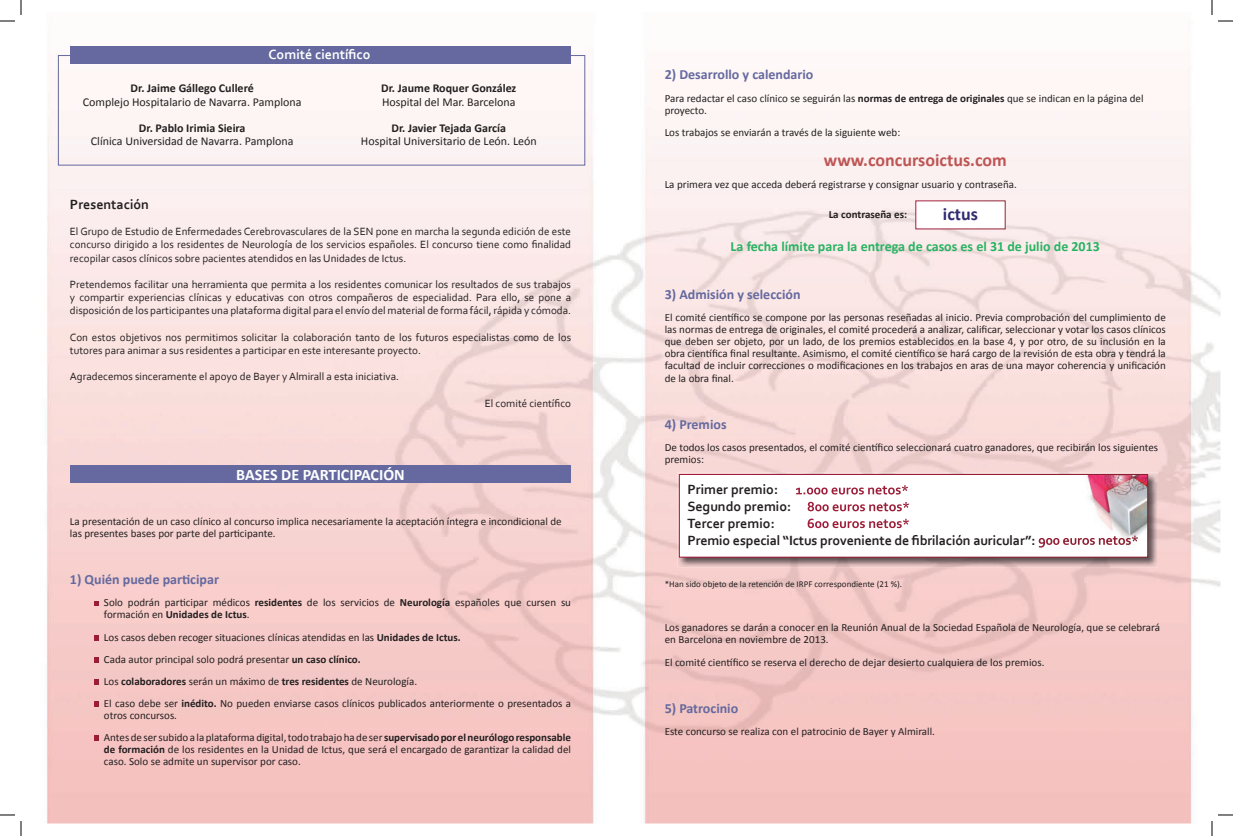
<style>
.page{position:relative;width:1233px;height:836px;background:#fff}
.page>*{position:absolute;margin:0;border:0;box-sizing:border-box;transform-origin:0 0}
.t1{font:700 18px "Calibri";color:#be5555}
.t2{font:700 18px "Calibri";color:#312b71}
.t3{font:700 16px "Calibri";color:#fff}
.t4{font:700 14px/16.8px "Corbel";color:#231f20;text-align:justify}
.t5{font:700 14px "Calibri";color:#65699f}
.t6{font:700 14px "Calibri";color:#28b363}
.t7{font:700 14px "Corbel";color:#fff}
.t8{font:12px "Calibri";color:#231f20}
.t9{font:700 12px "Calibri";color:#231f20}
.t10{font:11px/12.1px "Calibri";color:#231f20}
.t11{font:11px/13.2px "Corbel";color:#231f20;text-align:justify}
.t12{font:700 11px "Calibri";color:#231f20}
.t13{font:9px "Calibri";color:#231f20}
.s1{font-weight:700}
.s2{color:#fff}
</style>
<div class="page">
<img style="left:47px;top:12px;width:1173px;height:811px">
<div style="left:70px;top:465px;width:500px;height:18px;background:#65699f"></div>
<div style="left:70px;top:46px;width:500px;height:18px;background:#65699f"></div>
<div style="left:58px;top:55px;width:527px;height:111px;border:1px solid #65699f"></div>
<img style="left:677px;top:472px;width:480px;height:95px">
<div style="left:679px;top:474px;width:468px;height:83px;background:#fff"></div>
<img style="left:1087px;top:476px;width:59px;height:71px">
<div style="left:679px;top:474px;width:469px;height:83px;border:1px solid #fff"></div>
<svg style="left:94px;top:601px;width:5px;height:5px"></svg>
<svg style="left:94px;top:636px;width:5px;height:4px"></svg>
<svg style="left:94px;top:658px;width:5px;height:4px"></svg>
<svg style="left:94px;top:679px;width:5px;height:5px"></svg>
<svg style="left:94px;top:701px;width:5px;height:5px"></svg>
<svg style="left:94px;top:735px;width:5px;height:5px"></svg>
<div style="left:915px;top:201px;width:90px;height:28px;background:#fff"></div>
<div style="left:915px;top:200px;width:90px;height:29px;border:1px solid #fff"></div>
<svg style="left:1218px;top:20px;width:15px;height:2px"></svg>
<svg style="left:1218px;top:814px;width:15px;height:2px"></svg>
<svg style="left:0;top:0;width:22px;height:22px"></svg>
<svg style="left:0;top:814px;width:22px;height:22px"></svg>
<svg style="left:1211px;top:0;width:1px;height:15px"></svg>
<svg style="left:1211px;top:821px;width:1px;height:15px"></svg>
<p class="t7" style="left:268px;top:46px;width:103px">Comité científico</p>
<p class="t9" style="left:131px;top:81px;width:125px">Dr. Jaime Gállego Culleré</p>
<p class="t8" style="left:83px;top:94px;width:220px">Complejo Hospitalario de Navarra. Pamplona</p>
<p class="t9" style="left:139px;top:121px;width:108px">Dr. Pablo Irimia Sieira</p>
<p class="t8" style="left:91px;top:134px;width:204px">Clínica Universidad de Navarra. Pamplona</p>
<p class="t9" style="left:381px;top:81px;width:137px">Dr. Jaume Roquer González</p>
<p class="t8" style="left:382px;top:94px;width:135px">Hospital del Mar. Barcelona</p>
<p class="t9" style="left:391px;top:121px;width:116px">Dr. Javier Tejada García</p>
<p class="t8" style="left:361px;top:134px;width:177px">Hospital Universitario de León. León</p>
<p class="t4" style="left:70px;top:195px;width:81px">Presentación</p>
<p class="t11" style="left:70px;top:224px;width:503px">El Grupo de Estudio de Enfermedades Cerebrovasculares de la SEN pone en marcha la segunda edición de este concurso dirigido a los residentes de Neurología de los servicios españoles. El concurso tiene como finalidad recopilar casos clínicos sobre pacientes atendidos en las Unidades de Ictus.</p>
<p class="t11" style="left:70px;top:277px;width:503px">Pretendemos facilitar una herramienta que permita a los residentes comunicar los resultados de sus trabajos y compartir experiencias clínicas y educativas con otros compañeros de especialidad. Para ello, se pone a disposición de los participantes una plataforma digital para el envío del material de forma fácil, rápida y cómoda.</p>
<p class="t11" style="left:70px;top:330px;width:503px">Con estos objetivos nos permitimos solicitar la colaboración tanto de los futuros especialistas como de los tutores para animar a sus residentes a participar en este interesante proyecto.</p>
<p class="t11" style="left:70px;top:370px;width:330px">Agradecemos sinceramente el apoyo de Bayer y Almirall a esta iniciativa.</p>
<p class="t11" style="left:485px;top:396px;width:88px">El comité científico</p>
<h2 class="t3" style="left:236px;top:465px;width:170px">BASES DE PARTICIPACIÓN</h2>
<p class="t10" style="left:70px;top:515px;width:493px">La presentación de un caso clínico al concurso implica necesariamente la aceptación íntegra e incondicional de las presentes bases por parte del participante.</p>
<p class="t5" style="left:70px;top:571px;width:151px">1) Quién puede participar</p>
<p class="t10" style="left:104px;top:596px;width:468px">Solo podrán participar médicos <span class="s1">residentes</span> de los servicios de <span class="s1">Neurología</span> españoles que cursen su formación en <span class="s1">Unidades de Ictus</span>.</p>
<p class="t10" style="left:104px;top:626px;width:469px;line-height:22.1px">Los casos deben recoger situaciones clínicas atendidas en las <span class="s1">Unidades de Ictus.<br></span>Cada autor principal solo podrá presentar <span class="s1">un caso clínico.<br></span>Los <span class="s1">colaboradores</span> serán un máximo de <span class="s1">tres residentes</span> de Neurología.<br>El caso debe ser <span class="s1">inédito.</span> No pueden enviarse casos clínicos publicados anteriormente o presentados a</p>
<p class="t10" style="left:104px;top:704px;width:469px;line-height:22.1px">otros concursos.<br>Antes de ser subido a la plataforma digital, todo trabajo ha de ser <span class="s1">supervisado por el neurólogo responsable</span></p>
<p class="t10" style="left:104px;top:743px;width:468px"><span class="s1">de formación</span> de los residentes en la Unidad de Ictus, que será el encargado de garantizar la calidad del caso. Solo se admite un supervisor por caso.</p>
<p class="t5" style="left:664px;top:66px;width:150px">2) Desarrollo y calendario</p>
<p class="t10" style="left:664px;top:92px;width:480px">Para redactar el caso clínico se seguirán las <span class="s1">normas de entrega de originales</span> que se indican en la página del proyecto.</p>
<p class="t10" style="left:664px;top:126px;width:237px">Los trabajos se enviarán a través de la siguiente web:</p>
<h1 class="t1" style="left:824px;top:148px;width:184px">www.concursoictus.com</h1>
<p class="t10" style="left:664px;top:178px;width:354px">La primera vez que acceda deberá registrarse y consignar usuario y contraseña.</p>
<p class="t12" style="left:828px;top:207px;width:80px">La contraseña es:</p>
<p class="t6" style="left:730px;top:238px;width:371px">La fecha límite para la entrega de casos es el 31 de julio de 2013</p>
<p class="t5" style="left:664px;top:286px;width:137px">3) Admisión y selección</p>
<p class="t10" style="left:664px;top:311px;width:503px;text-align:justify">El comité científico se compone por las personas reseñadas al inicio. Previa comprobación del cumplimiento de las normas de entrega de originales, el comité procederá a analizar, calificar, seleccionar y votar los casos clínicos que deben ser objeto, por un lado, de los premios establecidos en la base 4, y por otro, de su inclusión en la obra científica final resultante. Asimismo, el comité científico se hará cargo de la revisión de esta obra y tendrá la facultad de incluir correcciones o modificaciones en los trabajos en aras de una mayor coherencia y unificación de la obra final.</p>
<p class="t5" style="left:664px;top:416px;width:63px">4) Premios</p>
<p class="t10" style="left:664px;top:441px;width:495px">De todos los casos presentados, el comité científico seleccionará cuatro ganadores, que recibirán los siguientes premios:</p>
<h1 class="t2" style="left:943px;top:202px;width:37px">ictus</h1>
<p class="t4" style="left:687px;top:481px;width:224px">Primer premio: <span class="s2">1.000 euros netos* </span>Segundo premio: <span class="s2">800 euros netos* </span>Tercer premio:</p>
<p class="t4" style="left:687px;top:514px;width:453px;text-indent:120px"><span class="s2">600 euros netos*<br></span>Premio especial “Ictus proveniente de fibrilación auricular”: <span class="s2">900 euros netos*</span></p>
<p class="t13" style="left:664px;top:578px;width:239px">*Han sido objeto de la retención de IRPF correspondiente (21 %).</p>
<p class="t10" style="left:664px;top:621px;width:497px">Los ganadores se darán a conocer en la Reunión Anual de la Sociedad Española de Neurología, que se celebrará en Barcelona en noviembre de 2013.</p>
<p class="t10" style="left:664px;top:656px;width:381px">El comité científico se reserva el derecho de dejar desierto cualquiera de los premios.</p>
<p class="t5" style="left:664px;top:700px;width:75px">5) Patrocinio</p>
<p class="t10" style="left:664px;top:725px;width:272px">Este concurso se realiza con el patrocinio de Bayer y Almirall.</p>
</div>
